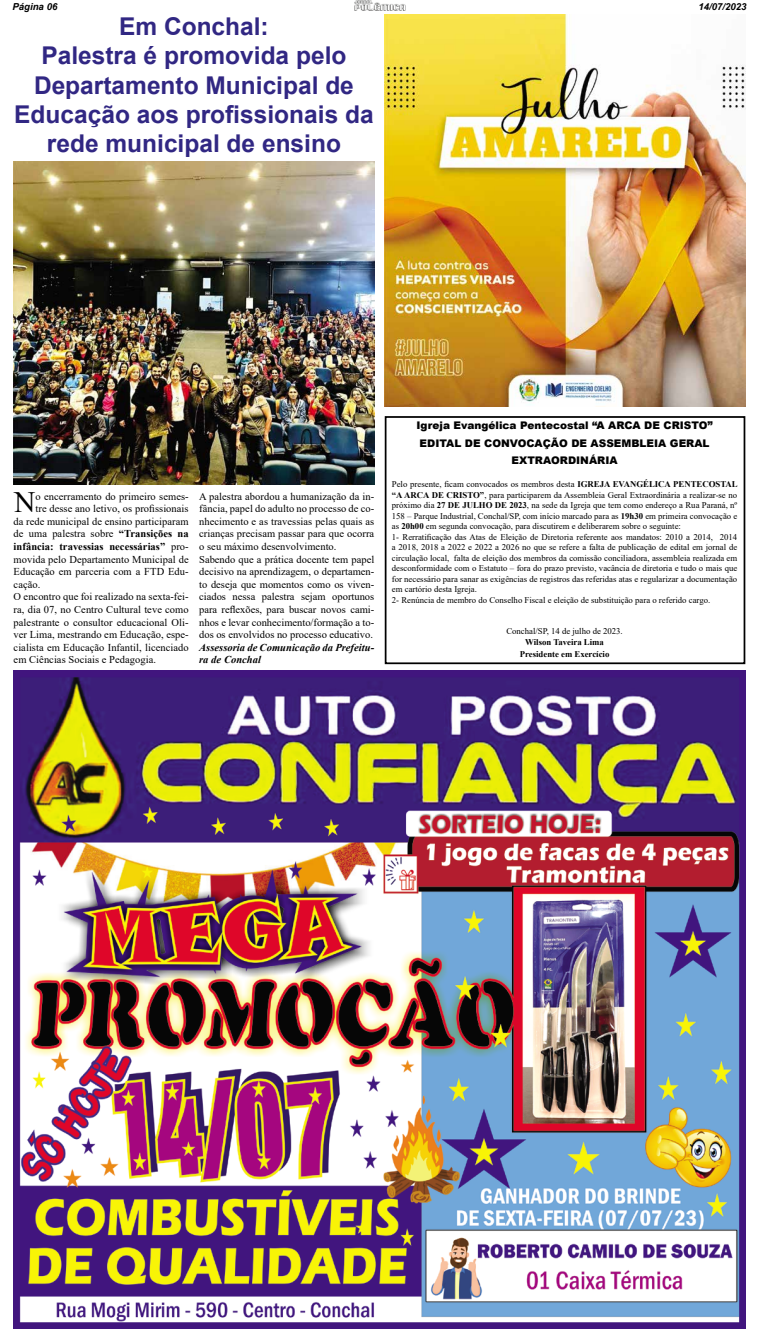
<style>
.page{position:relative;width:759px;height:1342px;background:#fff}
.page>*{position:absolute;margin:0;border:0;box-sizing:border-box;transform-origin:0 0}
.t1{font:29.49px "Times New Roman";color:#000}
.t2{font:700 24.5px/29.4px "Arial";color:#312783;text-align:center}
.t3{font:10.5px/12.6px "Times New Roman";letter-spacing:.005em;color:#000}
.t4{font:900 10.5px/17.5px "Arial";color:#000;text-align:center}
.t5{font:italic 700 10.5px/12.6px "Times New Roman";letter-spacing:.005em;color:#000}
.t6{font:700 10.5px "Times New Roman";letter-spacing:.005em;color:#000}
.t7{font:italic 700 9.62px "Arial";color:#000}
.t8{font:8.75px/10.5px "Times New Roman";color:#000}
.t9{font:700 8.75px/12.6px "Times New Roman";color:#000;text-align:center}
.s1{font-weight:700}
.s2{font-weight:400}
</style>
<div class="page">
<img style="left:354px;top:1px;width:51px;height:10px">
<img style="left:14px;top:161px;width:360px;height:324px">
<img style="left:14px;top:671px;width:731px;height:657px">
<div style="left:385px;top:416px;width:360px;height:248px;border:2px solid #000"></div>
<img style="left:385px;top:14px;width:360px;height:392px">
<p class="t7" style="left:12px;top:0;width:46px">Página 06</p>
<p class="t7" style="left:698px;top:0;width:50px">14/07/2023</p>
<h2 class="t2" style="left:14px;top:12px;width:361px">Em Conchal:<br>Palestra é promovida pelo<br>Departamento Municipal de<br>Educação aos profissionais da rede municipal de ensino</h2>
<h1 class="t1" style="left:14px;top:482px;width:23px">N</h1>
<p class="t3" style="left:36px;top:489px;width:155px">o encerramento do primeiro semes-</p>
<p class="t3" style="left:36px;top:502px;width:155px">tre desse ano letivo, os profissionais</p>
<p class="t3" style="left:14px;top:515px;width:177px">da rede municipal de ensino participaram</p>
<p class="t3" style="left:14px;top:527px;width:177px">de uma palestra sobre <span class="s1">“Transições na</span></p>
<p class="t6" style="left:14px;top:539px;width:177px">infância: travessias necessárias” <span class="s2">pro-</span></p>
<p class="t3" style="left:14px;top:552px;width:177px">movida pelo Departamento Municipal de</p>
<p class="t3" style="left:14px;top:565px;width:177px">Educação em parceria com a FTD Edu-</p>
<p class="t3" style="left:14px;top:578px;width:28px">cação.</p>
<p class="t3" style="left:14px;top:590px;width:177px">O encontro que foi realizado na sexta-fei-</p>
<p class="t3" style="left:14px;top:603px;width:177px">ra, dia 07, no Centro Cultural teve como</p>
<p class="t3" style="left:14px;top:615px;width:177px">palestrante o consultor educacional Oli-</p>
<p class="t3" style="left:14px;top:628px;width:177px">ver Lima, mestrando em Educação, espe-</p>
<p class="t3" style="left:14px;top:641px;width:177px">cialista em Educação Infantil, licenciado</p>
<p class="t3" style="left:14px;top:653px;width:144px">em Ciências Sociais e Pedagogia.</p>
<p class="t3" style="left:199px;top:489px;width:177px">A palestra abordou a humanização da in&shy;fância, papel do adulto no processo de co&shy;nhecimento e as travessias pelas quais as crianças precisam passar para que ocorra o seu máximo desenvolvimento.<br>Sabendo que a prática docente tem papel decisivo na aprendizagem, o departamen&shy;to deseja que momentos como os viven&shy;ciados nessa palestra sejam oportunos para reflexões, para buscar novos cami&shy;nhos e levar conhecimento/formação a to&shy;dos os envolvidos no processo educativo.</p>
<p class="t5" style="left:199px;top:641px;width:177px">Assessoria de Comunicação da Prefeitu&shy;ra de Conchal</p>
<p class="t4" style="left:416px;top:416px;width:298px">Igreja Evangélica Pentecostal “A ARCA DE CRISTO”<br>EDITAL DE CONVOCAÇÃO DE ASSEMBLEIA GERAL<br>EXTRAORDINÁRIA</p>
<p class="t8" style="left:392px;top:479px;width:347px">Pelo presente, ficam convocados os membros desta <span class="s1">IGREJA EVANGÉLICA PENTECOSTAL “A ARCA DE CRISTO”</span>, para participarem da Assembleia Geral Extraordinária a realizar-se no próximo dia <span class="s1">27 DE JULHO DE 2023</span>, na sede da Igreja que tem como endereço a Rua Paraná, nº 158 – Parque Industrial, Conchal/SP, com início marcado para as <span class="s1">19h30</span> em primeira convocação e as <span class="s1">20h00</span> em segunda convocação, para discutirem e deliberarem sobre o seguinte:<br>1- Rerratificação das Atas de Eleição de Diretoria referente aos mandatos: 2010 a 2014, 2014 a 2018, 2018 a 2022 e 2022 a 2026 no que se refere a falta de publicação de edital em jornal de circulação local, falta de eleição dos membros da comissão conciliadora, assembleia realizada em desconformidade com o Estatuto – fora do prazo previsto, vacância de diretoria e tudo o mais que for necessário para sanar as exigências de registros das referidas atas e regularizar a documentação em cartório desta Igreja.<br>2- Renúncia de membro do Conselho Fiscal e eleição de substituição para o referido cargo.</p>
<p class="t8" style="left:506px;top:626px;width:118px">Conchal/SP, 14 de julho de 2023.</p>
<p class="t9" style="left:520px;top:635px;width:91px">Wilson Taveira Lima<br>Presidente em Exercício</p>
</div>
